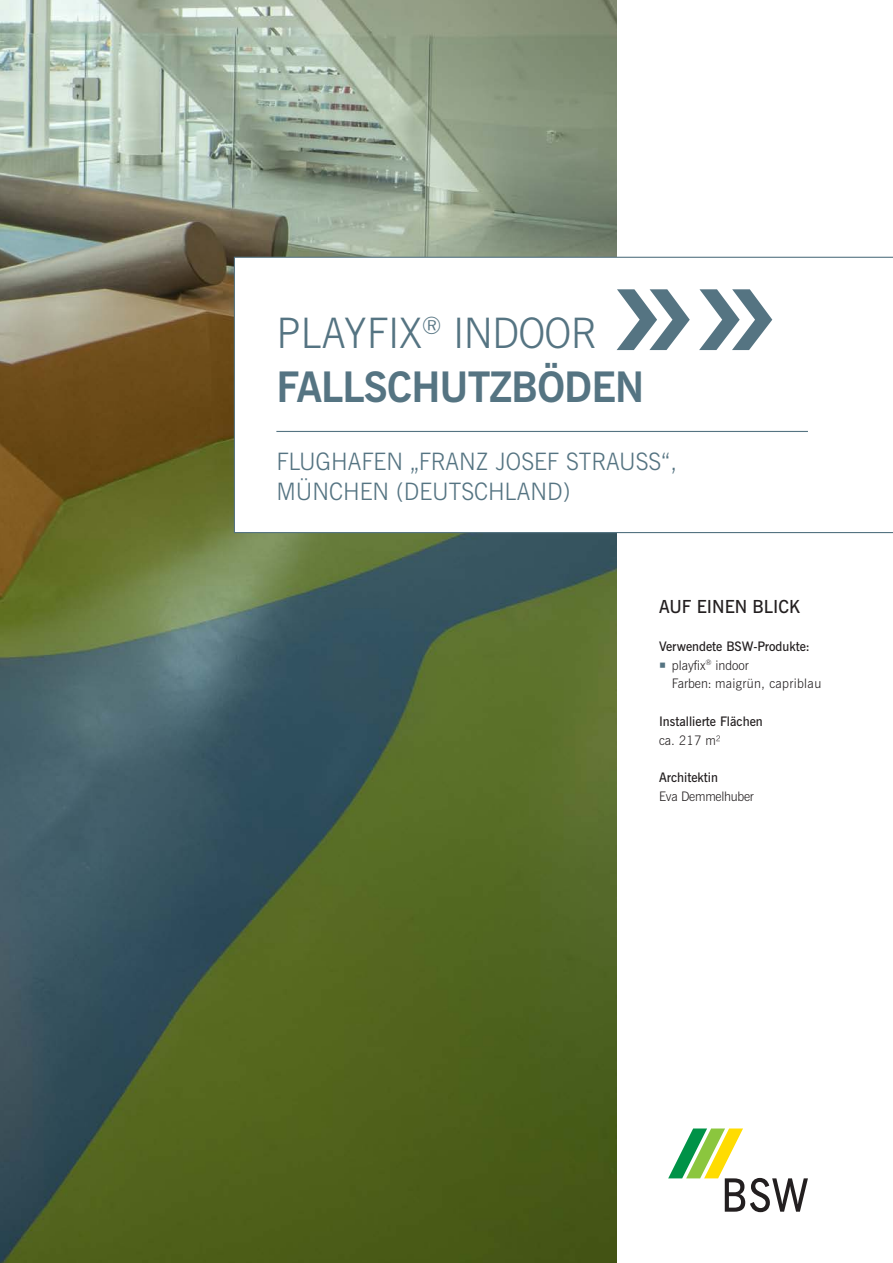
<style>
.page{position:relative;width:893px;height:1263px;background:#fff}
.page>*{position:absolute;margin:0;border:0;box-sizing:border-box;transform-origin:0 0}
.t1{font:700 42px/54px "News Gothic BT";letter-spacing:-.02em;color:#557482}
.t2{font:300 24px/30px "News Gothic BT";color:#557482}
.t3{font:600 18px "News Gothic BT";color:#231f20}
.t4{font:300 13.2px/18.8px "News Gothic BT";color:#231f20}
.t5{font:600 13.2px "News Gothic BT";color:#231f20}
.t6{font:300 13.2px "News Gothic BT";letter-spacing:-.02em;color:#231f20}
.s1{font-weight:300}
.s2{font-weight:600}
</style>
<div class="page">
<img style="left:0;top:0;width:617px;height:1263px">
<svg style="left:234px;top:257px;width:659px;height:276px"></svg>
<hr style="left:276px;top:431px;width:532px;height:1px;background:#557482">
<svg style="left:617px;top:289px;width:155px;height:61px"></svg>
<svg style="left:668px;top:1128px;width:140px;height:84px"></svg>
<h1 class="t1" style="left:276px;top:306px;width:369px"><span class="s1">PLAYFIX</span><sup>®</sup> <span class="s1">INDOOR<br></span>FALLSCHUTZBÖDEN</h1>
<h2 class="t2" style="left:276px;top:447px;width:402px">FLUGHAFEN „FRANZ JOSEF STRAUSS“,<br>MÜNCHEN (DEUTSCHLAND)</h2>
<h3 class="t3" style="left:659px;top:596px;width:143px">AUF EINEN BLICK</h3>
<p class="t4" style="left:672px;top:637px;width:151px;text-indent:-13px"><span class="s2">Verwendete BSW-Produkte: </span>playfix<sup>®</sup> indoor<br>Farben: maigrün, capriblau</p>
<p class="t5" style="left:659px;top:713px;width:105px">Installierte Flächen</p>
<p class="t4" style="left:659px;top:730px;width:63px">ca. 217 m²</p>
<p class="t5" style="left:659px;top:769px;width:60px">Architektin</p>
<p class="t6" style="left:659px;top:788px;width:96px">Eva Demmelhuber</p>
</div>
